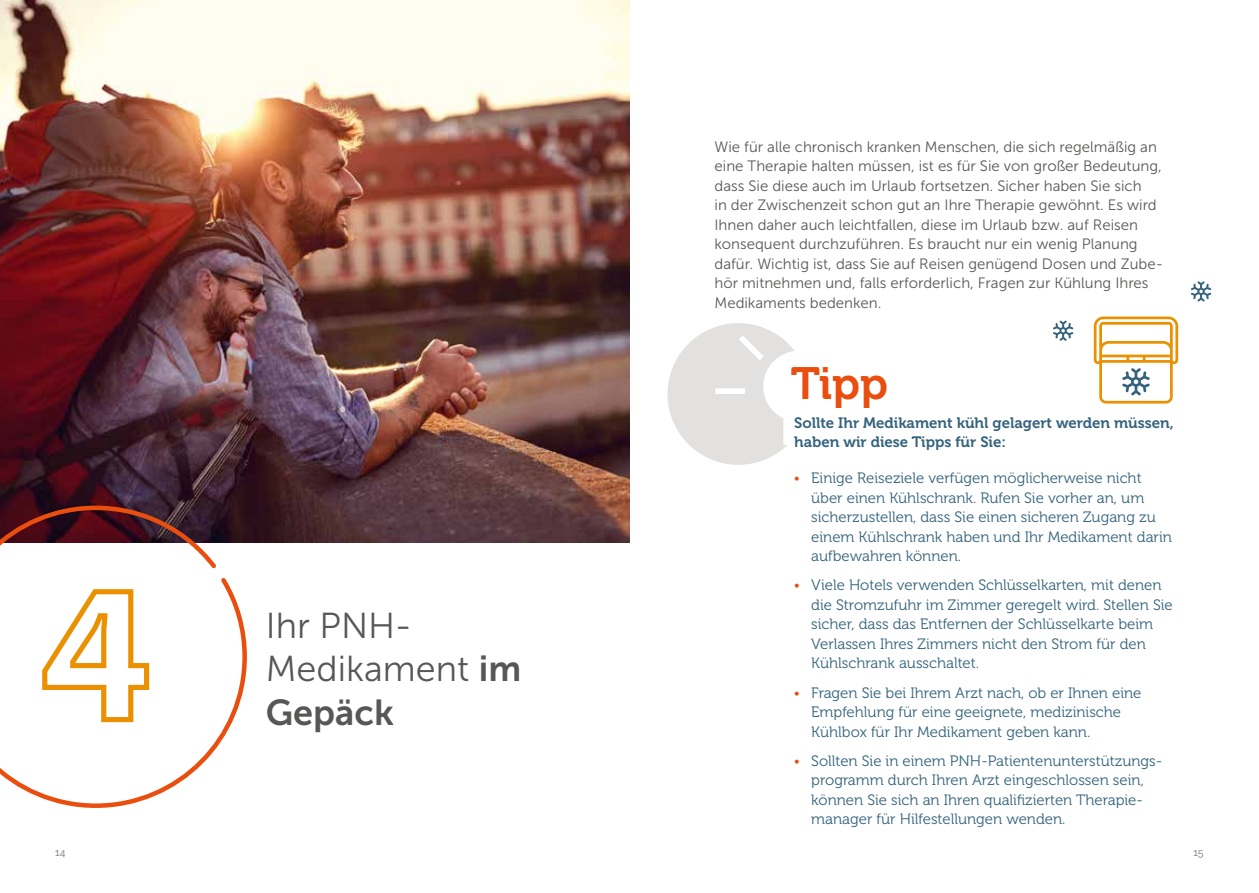
<style>
.page{position:relative;width:1259px;height:893px;background:#fff}
.page>*{position:absolute;margin:0;border:0;box-sizing:border-box;transform-origin:0 0}
.t1{font:45px "Museo 700";color:#e94e0f}
.t2{font:36px/43.5px "Museo Sans 300";color:#575756}
.t3{font:36px "Museo Sans 700";color:#575756}
.t4{font:15px/19.5px "Museo 300";color:#34637d}
.t5{font:15px/19.5px "Museo Sans 300";color:#585955}
.t6{font:15px/19.5px "Museo 700";color:#34637d}
.t7{font:10.5px "Raleway";color:#777377}
.s1{font-family:"Museo Sans 700"}
.s2{font-family:"Museo 100";font-style:italic;color:#e94e0f}
</style>
<div class="page">
<img style="left:0;top:0;width:629px;height:542px">
<svg style="left:0;top:503px;width:249px;height:305px"></svg>
<svg style="left:40px;top:587px;width:112px;height:138px"></svg>
<div style="left:667px;top:323px;width:142px;height:142px;background:#e2e1df;border-radius:50%"></div>
<div style="left:715px;top:388px;width:30px;height:6px;background:#fff"></div>
<svg style="left:733px;top:329px;width:76px;height:123px"></svg>
<svg style="left:1093px;top:316px;width:85px;height:88px"></svg>
<svg style="left:1053px;top:320px;width:20px;height:21px"></svg>
<svg style="left:1191px;top:281px;width:20px;height:21px"></svg>
<h2 class="t2" style="left:266px;top:604px;width:257px">Ihr PNH-<br>Medikament <span class="s1">im</span></h2>
<h2 class="t3" style="left:266px;top:692px;width:130px">Gepäck</h2>
<p class="t5" style="left:714px;top:137px;width:450px">Wie für alle chronisch kranken Menschen, die sich regelmäßig an eine Therapie halten müssen, ist es für Sie von großer Bedeutung, dass Sie diese auch im Urlaub fortsetzen. Sicher haben Sie sich<br>in der Zwischenzeit schon gut an Ihre Therapie gewöhnt. Es wird Ihnen daher auch leichtfallen, diese im Urlaub bzw. auf Reisen konsequent durchzuführen. Es braucht nur ein wenig Planung dafür. Wichtig ist, dass Sie auf Reisen genügend Dosen und Zube&shy;hör mitnehmen und, falls erforderlich, Fragen zur Kühlung Ihres Medikaments bedenken.</p>
<h1 class="t1" style="left:790px;top:358px;width:99px">Tipp</h1>
<p class="t6" style="left:794px;top:413px;width:381px">Sollte Ihr Medikament kühl gelagert werden müssen, haben wir diese Tipps für Sie:</p>
<p class="t4" style="left:811px;top:468px;width:362px;text-indent:-17px"><span class="s2">•</span> Einige Reiseziele verfügen möglicherweise nicht über einen Kühlschrank. Rufen Sie vorher an, um sicherzustellen, dass Sie einen sicheren Zugang zu einem Kühlschrank haben und Ihr Medikament darin aufbewahren können.</p>
<p class="t4" style="left:811px;top:576px;width:363px;text-indent:-17px"><span class="s2">•</span> Viele Hotels verwenden Schlüsselkarten, mit denen die Stromzufuhr im Zimmer geregelt wird. Stellen Sie sicher, dass das Entfernen der Schlüsselkarte beim Verlassen Ihres Zimmers nicht den Strom für den Kühlschrank ausschaltet.</p>
<p class="t4" style="left:811px;top:683px;width:332px;text-indent:-17px"><span class="s2">•</span> Fragen Sie bei Ihrem Arzt nach, ob er Ihnen eine<br>Empfehlung für eine geeignete, medizinische<br>Kühlbox für Ihr Medikament geben kann.</p>
<p class="t4" style="left:811px;top:751px;width:350px;text-indent:-17px"><span class="s2">•</span> Sollten Sie in einem PNH-Patientenunterstützungs&shy;programm durch Ihren Arzt eingeschlossen sein, können Sie sich an Ihren qualifizierten Therapie&shy;manager für Hilfestellungen wenden.</p>
<p class="t7" style="left:55px;top:846px;width:12px">14</p>
<p class="t7" style="left:1193px;top:846px;width:12px">15</p>
</div>
